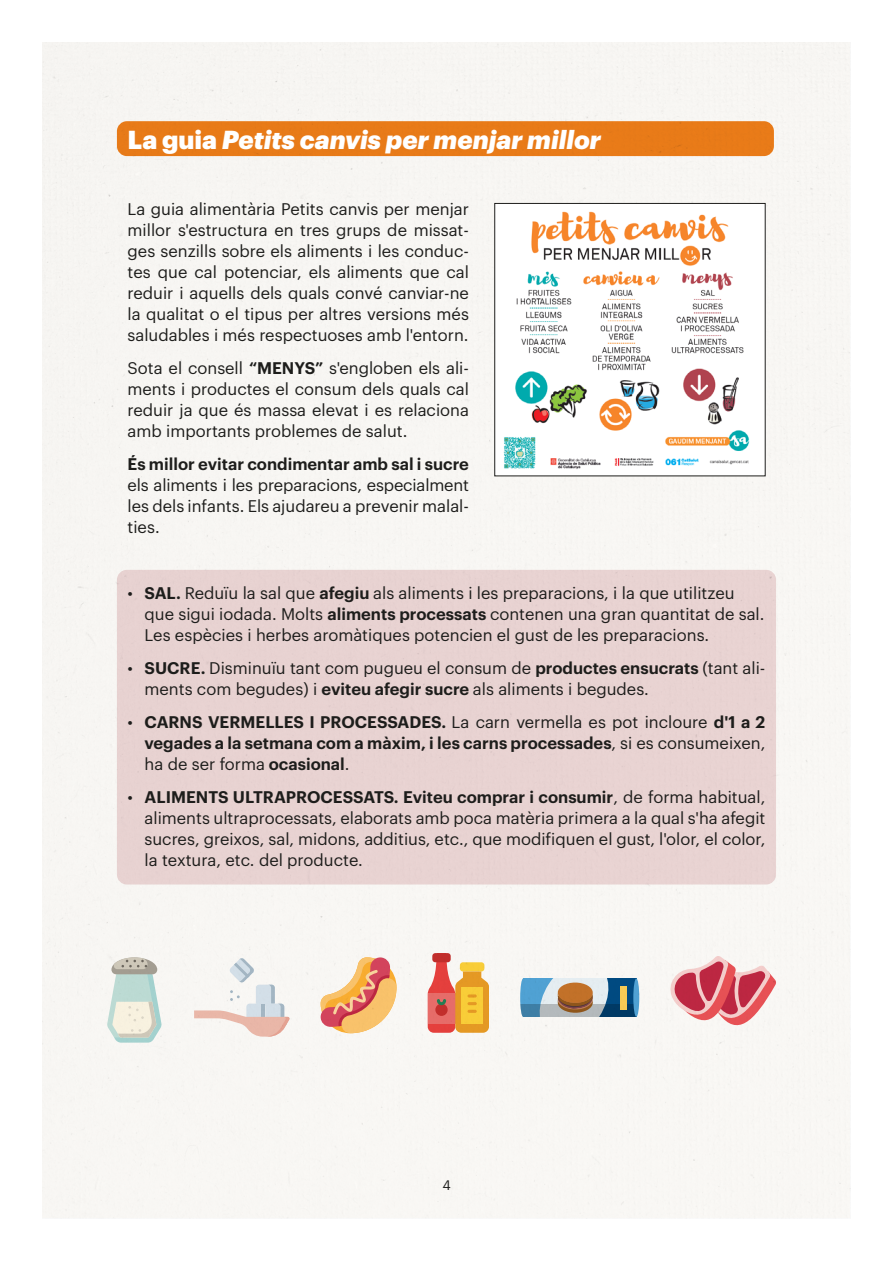
<style>
.page{position:relative;width:893px;height:1263px;background:#fff}
.page>*{position:absolute;margin:0;border:0;box-sizing:border-box;transform-origin:0 0}
.t1{font:italic 900 25.5px "Graphik";color:#fff}
.t2{font:16.5px/21px "Graphik";color:#1d1d1b;text-align:justify}
.t3{font:600 16.5px/21px "Graphik";color:#1d1d1b;text-align:justify}
.t4{font:13.5px "Graphik";color:#1d1d1b}
.s1{font-style:normal}
.s2{font-weight:600}
.s3{font-weight:400}
</style>
<div class="page">
<div style="left:43px;top:43px;width:807px;height:1175px;background:#f8f6f3"></div>
<div style="left:117px;top:121px;width:657px;height:35px;background:#e87a18;border-radius:10px"></div>
<div style="left:117px;top:570px;width:659px;height:314px;background:#e8d2d1;border-radius:10px"></div>
<img style="left:496px;top:205px;width:267px;height:269px">
<div style="left:494px;top:203px;width:271px;height:273px;border:1px solid #1d1d1b"></div>
<svg style="left:107px;top:957px;width:55px;height:85px"></svg>
<svg style="left:194px;top:958px;width:96px;height:78px"></svg>
<svg style="left:428px;top:953px;width:61px;height:80px"></svg>
<svg style="left:321px;top:957px;width:76px;height:76px"></svg>
<svg style="left:667px;top:955px;width:109px;height:81px"></svg>
<div style="left:523px;top:978px;width:113px;height:39px;background:#004d87"></div>
<div style="left:523px;top:978px;width:58px;height:39px;background:#4fa1d3"></div>
<svg style="left:526px;top:1004px;width:109px;height:13px"></svg>
<div style="left:620px;top:986px;width:7px;height:23px;background:#f5ca55"></div>
<svg style="left:536px;top:978px;width:76px;height:39px;background:#a8a39b"></svg>
<div style="left:520px;top:978px;width:6px;height:39px;background:#4fa1d2;border-radius:50%"></div>
<svg style="left:520px;top:1004px;width:6px;height:13px"></svg>
<svg style="left:633px;top:978px;width:6px;height:39px"></svg>
<p class="t1" style="left:128px;top:120px;width:475px"><span class="s1">La guia</span> Petits canvis per menjar millor</p>
<p class="t2" style="left:128px;top:197px;width:343px">La guia alimentària Petits canvis per menjar millor s'estructura en tres grups de missat&shy;ges senzills sobre els aliments i les conduc&shy;tes que cal potenciar, els aliments que cal reduir i aquells dels quals convé canviar-ne la qualitat o el tipus per altres versions més saludables i més respectuoses amb l'entorn.</p>
<p class="t2" style="left:128px;top:356px;width:343px">Sota el consell <span class="s2">“MENYS”</span> s'engloben els ali&shy;ments i productes el consum dels quals cal reduir ja que és massa elevat i es relaciona amb importants problemes de salut.</p>
<p class="t2" style="left:128px;top:452px;width:343px"><span class="s2">És millor evitar condimentar amb sal i sucre </span>els aliments i les preparacions, especialment les dels infants. Els ajudareu a prevenir malal&shy;ties.</p>
<p class="t2" style="left:145px;top:581px;width:619px;text-align:left;text-indent:-17px">• <span class="s2">SAL.</span> Reduïu la sal que <span class="s2">afegiu</span> als aliments i les preparacions, i la que utilitzeu que sigui iodada. Molts <span class="s2">aliments processats</span> contenen una gran quantitat de sal.<br>Les espècies i herbes aromàtiques potencien el gust de les preparacions.</p>
<p class="t2" style="left:145px;top:656px;width:622px;text-indent:-17px">• <span class="s2">SUCRE.</span> Disminuïu tant com pugueu el consum de <span class="s2">productes ensucrats</span> (tant ali&shy;ments com begudes) i <span class="s2">eviteu afegir sucre</span> als aliments i begudes.</p>
<p class="t3" style="left:145px;top:710px;width:622px;text-indent:-17px"><span class="s3">•</span> CARNS VERMELLES I PROCESSADES. <span class="s3">La carn vermella es pot incloure</span> d'1 a 2 vegades a la setmana com a màxim, i les carns processades<span class="s3">, si es consumeixen, ha de ser forma</span> ocasional<span class="s3">.</span></p>
<p class="t2" style="left:145px;top:785px;width:622px;text-indent:-17px">• <span class="s2">ALIMENTS ULTRAPROCESSATS. Eviteu comprar i consumir</span>, de forma habitual, aliments ultraprocessats, elaborats amb poca matèria primera a la qual s'ha afegit sucres, greixos, sal, midons, additius, etc., que modifiquen el gust, l'olor, el color, la textura, etc. del producte.</p>
<p class="t4" style="left:442px;top:1175px;width:10px">4</p>
</div>
